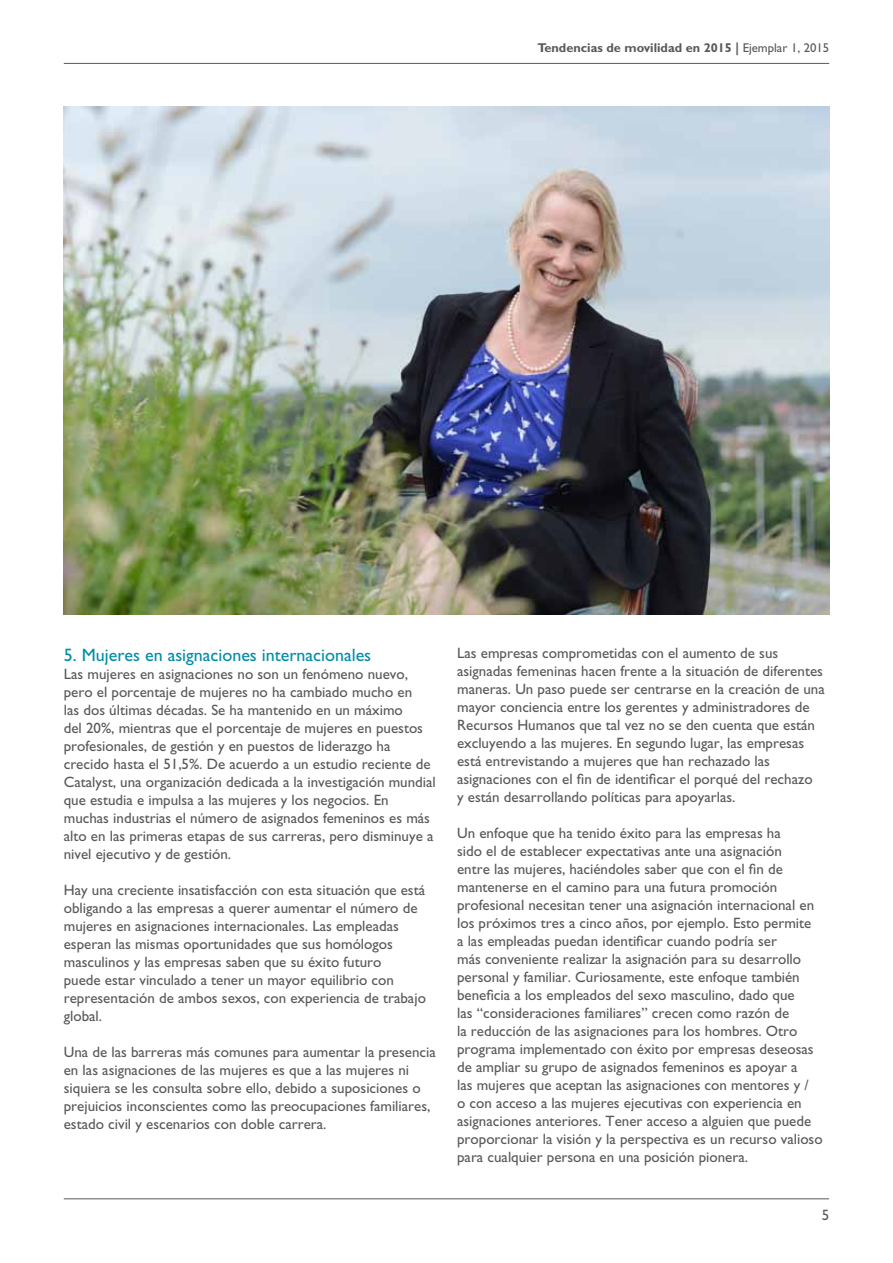
<style>
.page{position:relative;width:893px;height:1263px;background:#fff}
.page>*{position:absolute;margin:0;border:0;box-sizing:border-box;transform-origin:0 0}
.t1{font:18px "Gill Sans";color:#008da8}
.t2{font:15px/18px "Gill Sans";color:#58595b}
.t3{font:700 12.75px "Gill Sans";color:#58595b}
.s1{font-weight:400}
</style>
<div class="page">
<hr style="left:64px;top:63px;width:765px;height:1px;background:#58595b">
<hr style="left:64px;top:1198px;width:765px;height:1px;background:#58595b">
<img style="left:64px;top:106px;width:765px;height:508px">
<p class="t3" style="left:537px;top:40px;width:293px">Tendencias de movilidad en 2015 | <span class="s1">Ejemplar 1, 2015</span></p>
<p class="t1" style="left:64px;top:644px;width:309px">5. Mujeres en asignaciones internacionales</p>
<p class="t2" style="left:64px;top:665px;width:374px">Las mujeres en asignaciones no son un fenómeno nuevo, pero el porcentaje de mujeres no ha cambiado mucho en<br>las dos últimas décadas. Se ha mantenido en un máximo<br>del 20%, mientras que el porcentaje de mujeres en puestos profesionales, de gestión y en puestos de liderazgo ha crecido hasta el 51,5%. De acuerdo a un estudio reciente de Catalyst, una organización dedicada a la investigación mundial que estudia e impulsa a las mujeres y los negocios. En muchas industrias el número de asignados femeninos es más alto en las primeras etapas de sus carreras, pero disminuye a nivel ejecutivo y de gestión.</p>
<p class="t2" style="left:64px;top:881px;width:364px">Hay una creciente insatisfacción con esta situación que está obligando a las empresas a querer aumentar el número de mujeres en asignaciones internacionales. Las empleadas esperan las mismas oportunidades que sus homólogos masculinos y las empresas saben que su éxito futuro<br>puede estar vinculado a tener un mayor equilibrio con representación de ambos sexos, con experiencia de trabajo global.</p>
<p class="t2" style="left:64px;top:1043px;width:374px">Una de las barreras más comunes para aumentar la presencia en las asignaciones de las mujeres es que a las mujeres ni siquiera se les consulta sobre ello, debido a suposiciones o prejuicios inconscientes como las preocupaciones familiares, estado civil y escenarios con doble carrera.</p>
<p class="t2" style="left:457px;top:644px;width:369px">Las empresas comprometidas con el aumento de sus asignadas femeninas hacen frente a la situación de diferentes maneras. Un paso puede ser centrarse en la creación de una mayor conciencia entre los gerentes y administradores de Recursos Humanos que tal vez no se den cuenta que están excluyendo a las mujeres. En segundo lugar, las empresas está entrevistando a mujeres que han rechazado las asignaciones con el fin de identificar el porqué del rechazo<br>y están desarrollando políticas para apoyarlas.</p>
<p class="t2" style="left:457px;top:824px;width:367px">Un enfoque que ha tenido éxito para las empresas ha<br>sido el de establecer expectativas ante una asignación<br>entre las mujeres, haciéndoles saber que con el fin de mantenerse en el camino para una futura promoción profesional necesitan tener una asignación internacional en los próximos tres a cinco años, por ejemplo. Esto permite<br>a las empleadas puedan identificar cuando podría ser<br>más conveniente realizar la asignación para su desarrollo personal y familiar. Curiosamente, este enfoque también beneficia a los empleados del sexo masculino, dado que<br>las “consideraciones familiares” crecen como razón de<br>la reducción de las asignaciones para los hombres. Otro programa implementado con éxito por empresas deseosas de ampliar su grupo de asignados femeninos es apoyar a<br>las mujeres que aceptan las asignaciones con mentores y /<br>o con acceso a las mujeres ejecutivas con experiencia en asignaciones anteriores. Tener acceso a alguien que puede proporcionar la visión y la perspectiva es un recurso valioso para cualquier persona en una posición pionera.</p>
<p class="t2" style="left:822px;top:1206px;width:9px">5</p>
</div>
